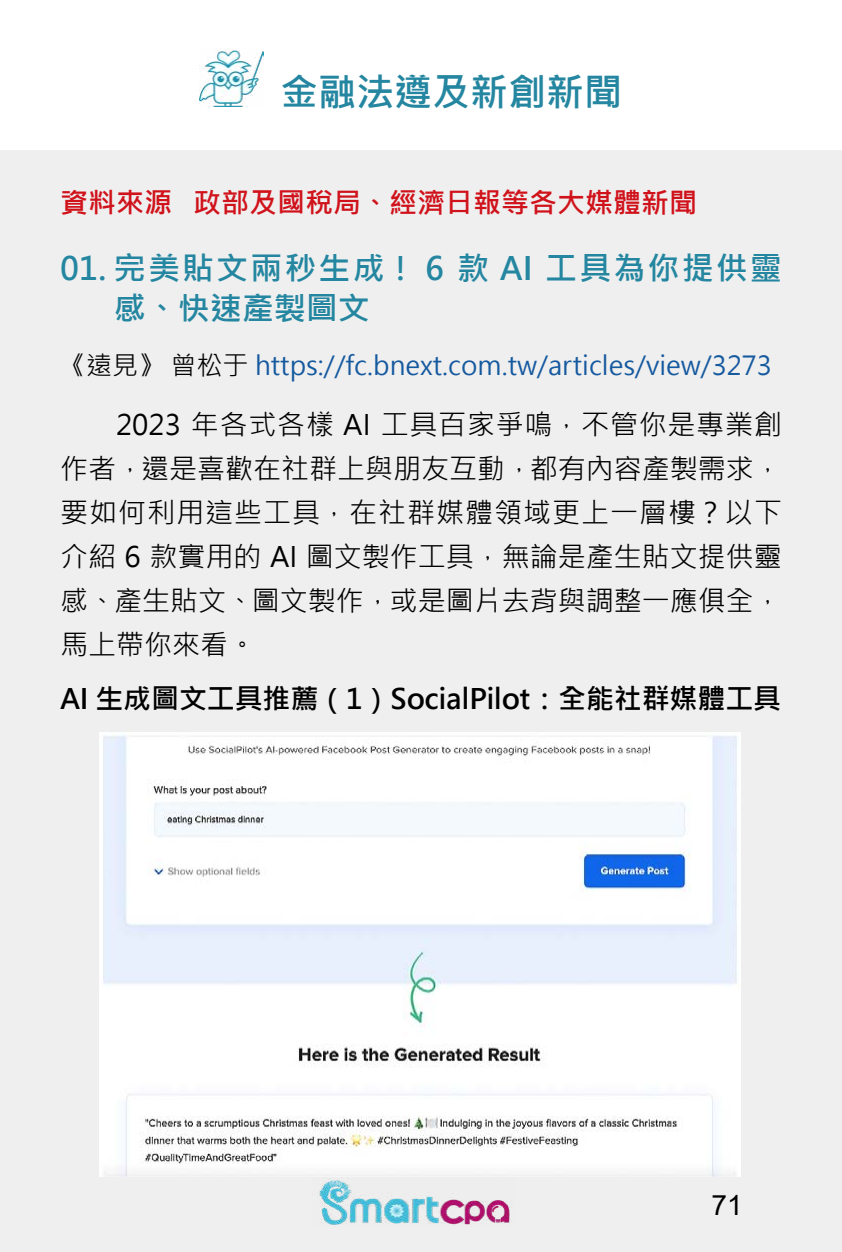
<style>
.page{position:relative;width:842px;height:1252px;background:#fff}
.page>*{position:absolute;margin:0;border:0;box-sizing:border-box;transform-origin:0 0}
.t1{font:700 38px "Microsoft Jheng Hei";color:#2486a0}
.t2{font:700 32px/40px "Microsoft Jheng Hei";letter-spacing:.065em;color:#2486a0}
.t3{font:28px/44px "Microsoft Jheng Hei";color:#000;text-align:justify}
.t4{font:700 28px "Microsoft Jheng Hei";letter-spacing:-.005em;color:#000}
.t5{font:700 28px "Microsoft Jheng Hei";color:#d0121b}
.t6{font:28px "Arial";color:#000}
.t7{font:26px "Microsoft Jheng Hei";color:#15599f}
.s1{color:#000}
</style>
<div class="page">
<div style="left:0;top:150px;width:842px;height:1102px;background:#efefef"></div>
<img style="left:319px;top:1177px;width:194px;height:48px">
<img style="left:99px;top:732px;width:641px;height:444px">
<img style="left:200px;top:49px;width:63px;height:58px">
<h1 class="t1" style="left:280px;top:68px;width:343px">金融法遵及新創新聞</h1>
<p class="t5" style="left:60px;top:185px;width:638px">資料來源 政部及國稅局、經濟日報等各大媒體新聞</p>
<p class="t2" style="left:114px;top:249px;width:670px;text-indent:-54px">01. 完美貼文兩秒生成！ 6 款 AI 工具為你提供靈感、快速產製圖文</p>
<p class="t7" style="left:60px;top:349px;width:714px"><span class="s1">《遠見》 曾松于</span> https://fc.bnext.com.tw/articles/view/3273</p>
<p class="t3" style="left:60px;top:403px;width:724px;text-indent:56px">2023 年各式各樣 AI 工具百家爭鳴，不管你是專業創作者，還是喜歡在社群上與朋友互動，都有內容產製需求，要如何利用這些工具，在社群媒體領域更上一層樓？以下介紹 6 款實用的 AI 圖文製作工具，無論是產生貼文提供靈感、產生貼文、圖文製作，或是圖片去背與調整一應俱全，馬上帶你來看。</p>
<p class="t4" style="left:60px;top:681px;width:723px">AI 生成圖文工具推薦（1）SocialPilot：全能社群媒體工具</p>
<p class="t6" style="left:712px;top:1186px;width:33px">71</p>
</div>
